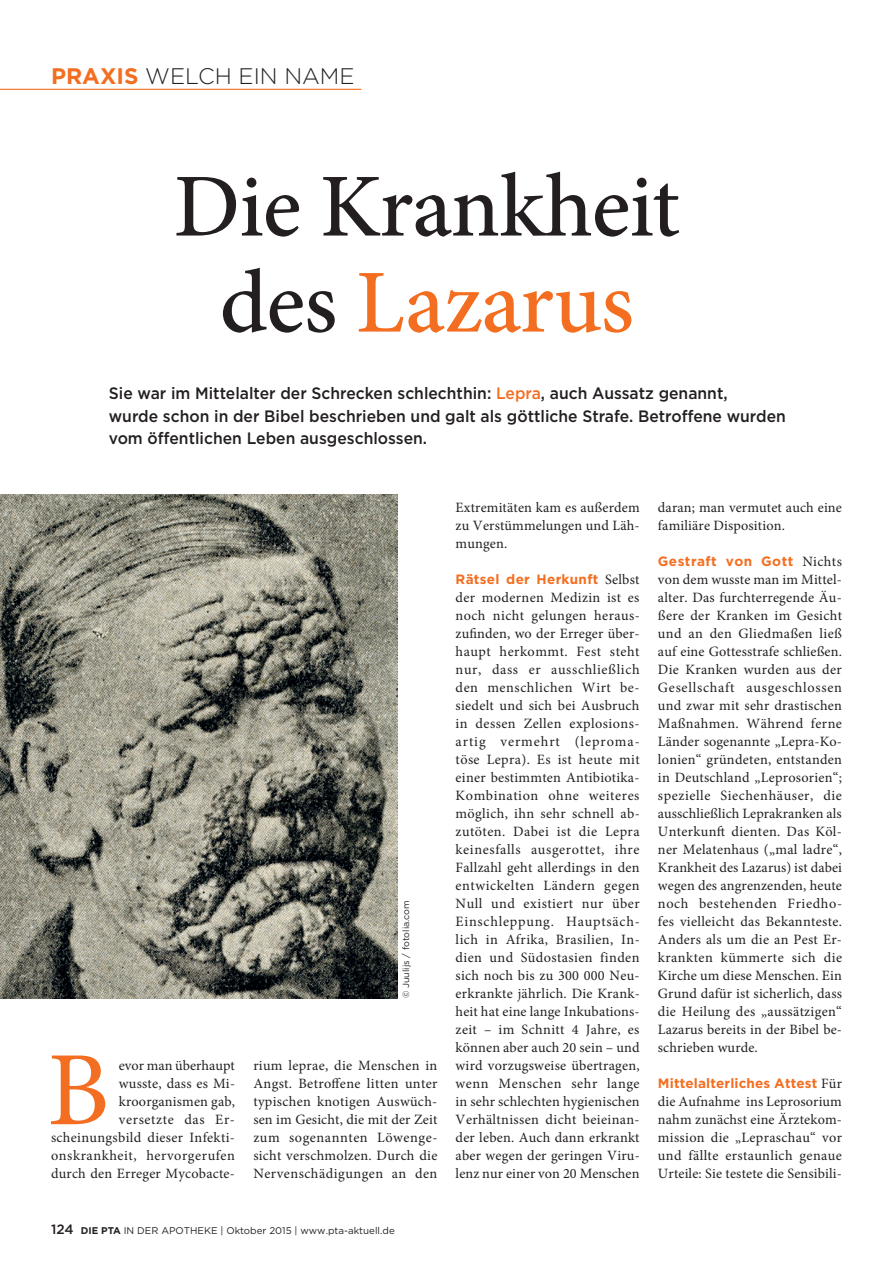
<style>
.page{position:relative;width:893px;height:1263px;background:#fff}
.page>*{position:absolute;margin:0;border:0;box-sizing:border-box;transform-origin:0 0}
.t1{font:105.6px "Minion Pro";color:#f36e21}
.t2{font:500 90px/96px "Minion Pro";letter-spacing:-.01em;color:#231f20;text-align:center}
.t3{font:300 22.5px "Gotham";color:#231f20}
.t4{font:500 16.5px/22.5px "Gotham";color:#231f20;scale:.95 1}
.t5{font:14.25px/18px "Minion Pro";letter-spacing:.01em;color:#231f20;text-align:justify}
.t6{font:700 13.5px "Gotham";letter-spacing:.02em;color:#f36e21}
.t7{font:9.75px "Gotham";color:#231f20}
.t8{font:9px "Gotham";color:#231f20}
.s1{font-weight:700;color:#f36e21}
.s2{color:#f36e21}
.s3{font-weight:500;font-size:13.5px}
.s4{font-weight:700}
.s5{font-family:"Minion Pro";font-weight:400;font-size:14.25px;color:#231f20}
</style>
<div class="page">
<img style="left:0;top:494px;width:398px;height:504px">
<hr style="left:0;top:89px;width:361px;height:1px;background:#f36e21">
<h3 class="t3" style="left:51px;top:62px;width:305px"><span class="s1">PRAXIS</span> WELCH EIN NAME</h3>
<h2 class="t2" style="left:173px;top:159px;width:508px">Die Krankheit des <span class="s2">Lazarus</span></h2>
<p class="t4" style="left:109px;top:382px;width:714px">Sie war im Mittelalter der Schrecken schlechthin: <span class="s2">Lepra</span>, auch Aussatz genannt,<br>wurde schon in der Bibel beschrieben und galt als göttliche Strafe. Betroffene wurden vom öffentlichen Leben ausgeschlossen.</p>
<p class="t8" style="left:400px;top:998px;width:100px;rotate:-90deg">© Juulijs / fotolia.com</p>
<h1 class="t1" style="left:47px;top:1020px;width:64px">B</h1>
<p class="t5" style="left:51px;top:1057px;width:186px;text-align:right">evor man überhaupt<br>wusste, dass es Mi&shy;kroorganismen gab,<br>versetzte das Er&shy;scheinungsbild dieser Infekti&shy;onskrankheit, hervorgerufen durch den Erreger Mycobacte-</p>
<p class="t5" style="left:253px;top:1057px;width:186px">rium leprae, die Menschen in Angst. Betroffene litten unter typischen knotigen Auswüch&shy;sen im Gesicht, die mit der Zeit zum sogenannten Löwenge&shy;sicht verschmolzen. Durch die Nervenschädigungen an den</p>
<p class="t7" style="left:51px;top:1224px;width:345px"><span class="s3">124</span> <span class="s4">DIE PTA</span> IN DER APOTHEKE | Oktober 2015 | www.pta-aktuell.de</p>
<p class="t5" style="left:456px;top:499px;width:186px">Extremitäten kam es außerdem zu Verstümmelungen und Läh&shy;mungen.</p>
<p class="t6" style="left:456px;top:570px;width:185px">Rätsel der Herkunft <span class="s5">Selbst</span></p>
<p class="t5" style="left:456px;top:589px;width:186px">der modernen Medizin ist es noch nicht gelungen heraus&shy;zufinden, wo der Erreger über&shy;haupt herkommt. Fest steht nur, dass er ausschließlich den menschlichen Wirt be&shy;siedelt und sich bei Ausbruch in dessen Zellen explosions&shy;artig vermehrt (leproma&shy;töse Lepra). Es ist heute mit einer bestimmten Antibiotika-Kombination ohne weiteres möglich, ihn sehr schnell ab&shy;zutöten. Dabei ist die Lepra keinesfalls ausgerottet, ihre Fallzahl geht allerdings in den entwickelten Ländern gegen Null und existiert nur über Einschleppung. Hauptsäch&shy;lich in Afrika, Brasilien, In&shy;dien und Südostasien finden sich noch bis zu 300 000 Neu&shy;erkrankte jährlich. Die Krank&shy;heit hat eine lange Inkubations&shy;zeit – im Schnitt 4 Jahre, es können aber auch 20 sein – und wird vorzugsweise übertragen, wenn Menschen sehr lange in sehr schlechten hygienischen Verhältnissen dicht beieinan&shy;der leben. Auch dann erkrankt aber wegen der geringen Viru&shy;lenz nur einer von 20 Menschen</p>
<p class="t5" style="left:658px;top:499px;width:186px">daran; man vermutet auch eine familiäre Disposition.</p>
<p class="t6" style="left:658px;top:552px;width:185px">Gestraft von Gott <span class="s5">Nichts</span></p>
<p class="t5" style="left:658px;top:571px;width:186px">von dem wusste man im Mittel&shy;alter. Das furchterregende Äu&shy;ßere der Kranken im Gesicht und an den Gliedmaßen ließ auf eine Gottesstrafe schließen.<br>Die Kranken wurden aus der Gesellschaft ausgeschlossen und zwar mit sehr drastischen Maßnahmen. Während ferne Länder sogenannte „Lepra-Ko&shy;lonien“ gründeten, entstanden in Deutschland „Leprosorien“; spezielle Siechenhäuser, die ausschließlich Leprakranken als Unterkunft dienten. Das Köl&shy;ner Melatenhaus („mal ladre“, Krankheit des Lazarus) ist dabei wegen des angrenzenden, heute noch bestehenden Friedho&shy;fes vielleicht das Bekannteste.<br>Anders als um die an Pest Er&shy;krankten kümmerte sich die Kirche um diese Menschen. Ein Grund dafür ist sicherlich, dass die Heilung des „aussätzigen“ Lazarus bereits in der Bibel be&shy;schrieben wurde.</p>
<p class="t6" style="left:658px;top:1074px;width:186px">Mittelalterliches Attest <span class="s5">Für</span></p>
<p class="t5" style="left:658px;top:1093px;width:186px">die Aufnahme ins Leprosorium nahm zunächst eine Ärztekom&shy;mission die „Lepraschau“ vor und fällte erstaunlich genaue Urteile: Sie testete die Sensibili-</p>
</div>
